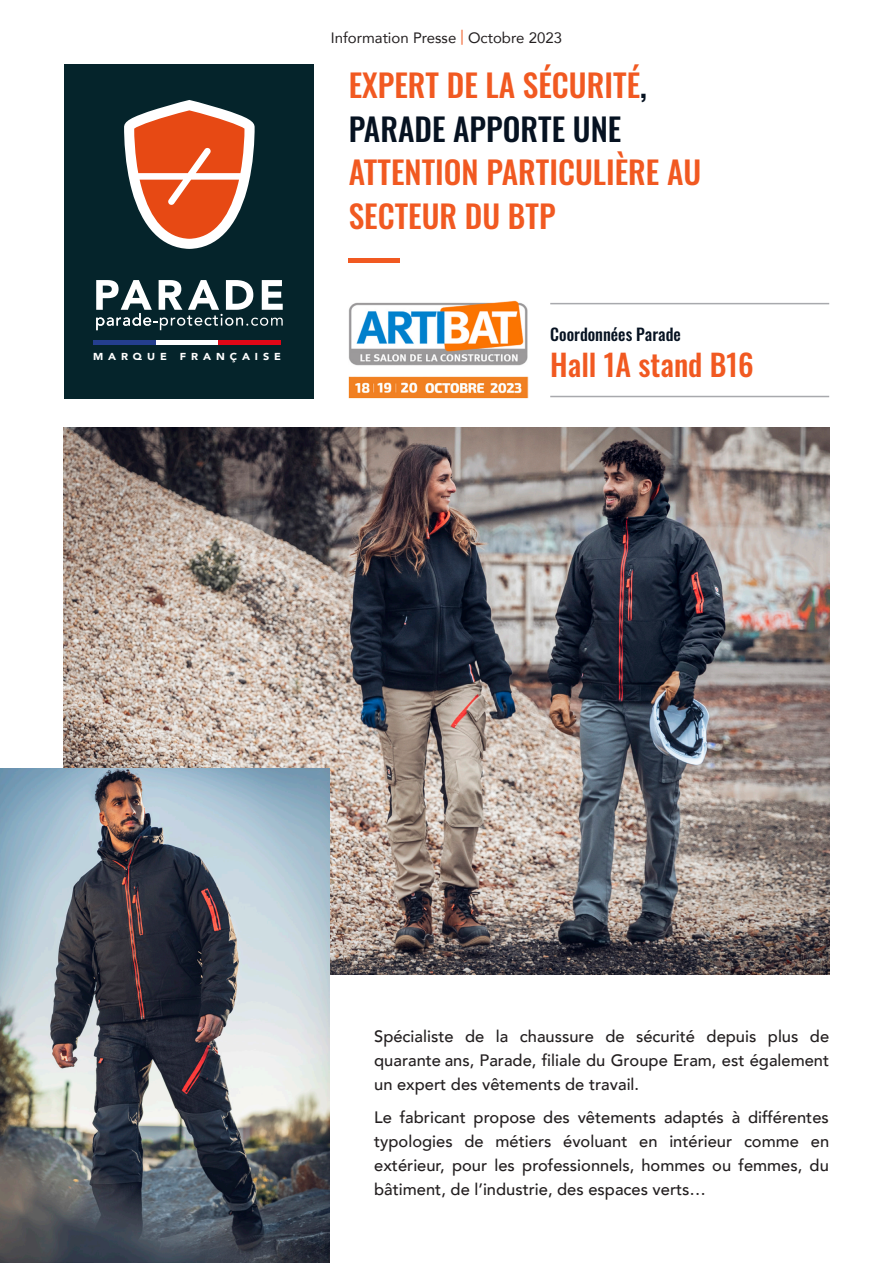
<style>
.page{position:relative;width:893px;height:1263px;background:#fff}
.page>*{position:absolute;margin:0;border:0;box-sizing:border-box;transform-origin:0 0}
.t1{font:500 31.5px/43.5px "Oswald";color:#f15921}
.t2{font:500 30px "Oswald";color:#f15921}
.t3{font:500 16.5px/24px "Avenir";color:#231f20;text-align:justify}
.t4{font:500 16.5px "Oswald";color:#061221}
.t5{font:15px "Avenir";color:#231f20}
.t6{font:900 10.05px "Avenir";letter-spacing:.455em;color:#fff;scale:1.07 1}
.s1{color:#f15921}
.s2{color:#061221}
</style>
<div class="page">
<hr style="left:349px;top:259px;width:51px;height:4px;background:#f15921">
<div style="left:64px;top:64px;width:249px;height:334px;background:#05242b"></div>
<svg style="left:96px;top:280px;width:187px;height:50px"></svg>
<svg style="left:124px;top:100px;width:131px;height:149px"></svg>
<hr style="left:94px;top:340px;width:62px;height:4px;background:#243e8e">
<hr style="left:156px;top:340px;width:62px;height:4px;background:#fff">
<hr style="left:218px;top:340px;width:63px;height:4px;background:#e10717">
<img style="left:349px;top:301px;width:179px;height:97px">
<hr style="left:550px;top:303px;width:279px;height:1px;background:#a8a9ad">
<hr style="left:550px;top:396px;width:279px;height:1px;background:#a8a9ad">
<img style="left:64px;top:428px;width:765px;height:547px">
<img style="left:0;top:769px;width:329px;height:494px">
<p class="t6" style="left:93px;top:347px;width:70px">MARQUE</p>
<p class="t6" style="left:180px;top:347px;width:96px">FRANÇAISE</p>
<p class="t5" style="left:331px;top:25px;width:233px">Information Presse <span class="s1">|</span> Octobre 2023</p>
<p class="t1" style="left:349px;top:61px;width:354px">EXPERT DE LA SÉCURITÉ<span class="s2">,<br>PARADE APPORTE UNE<br></span>ATTENTION PARTICULIÈRE AU<br>SECTEUR DU BTP</p>
<p class="t4" style="left:550px;top:320px;width:132px">Coordonnées Parade</p>
<p class="t2" style="left:550px;top:338px;width:205px">Hall 1A stand B16</p>
<p class="t3" style="left:374px;top:1024px;width:456px">Spécialiste de la chaussure de sécurité depuis plus de quarante ans, Parade, filiale du Groupe Eram, est également un expert des vêtements de travail.</p>
<p class="t3" style="left:374px;top:1104px;width:456px">Le fabricant propose des vêtements adaptés à différentes typologies de métiers évoluant en intérieur comme en extérieur, pour les professionnels, hommes ou femmes, du bâtiment, de l’industrie, des espaces verts…</p>
</div>
